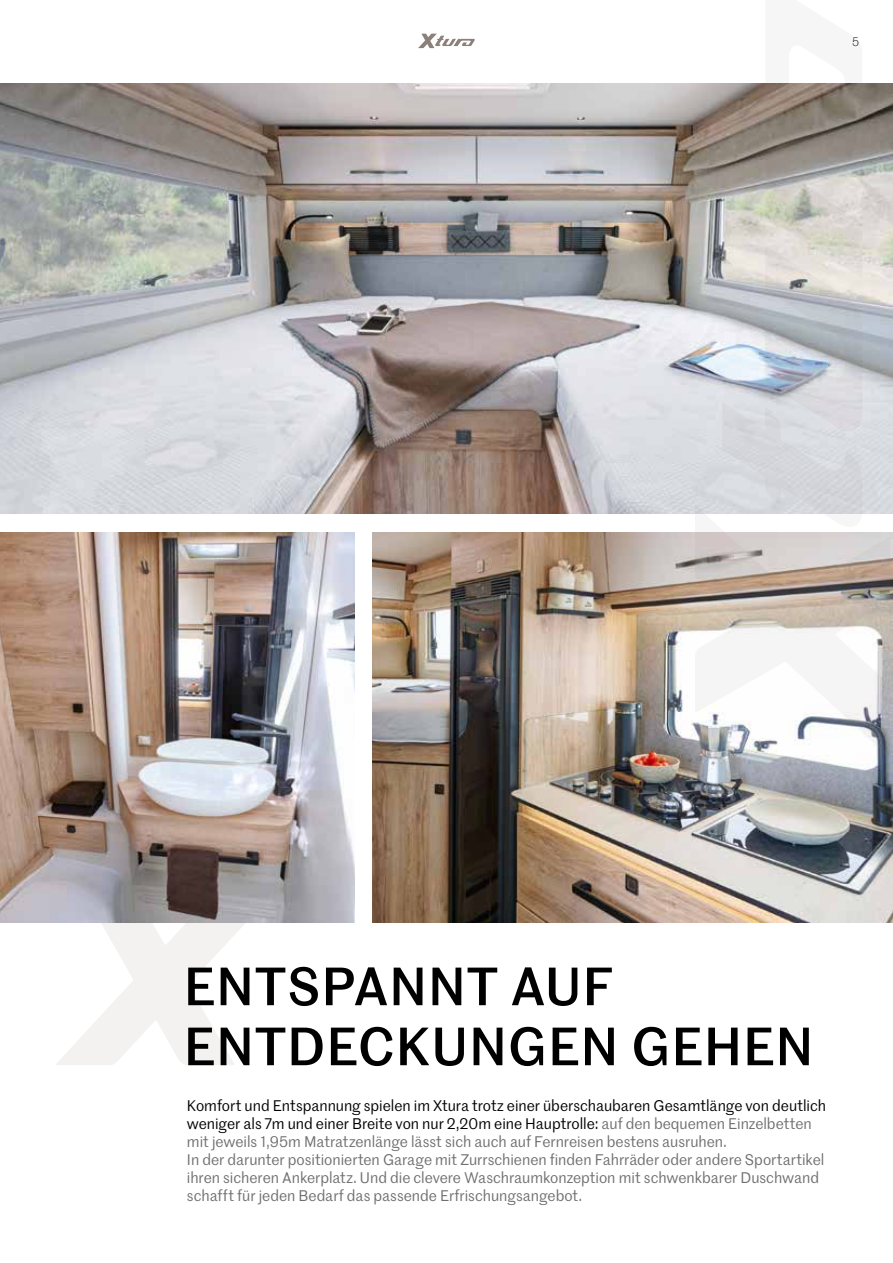
<style>
.page{position:relative;width:893px;height:1263px;background:#fff}
.page>*{position:absolute;margin:0;border:0;box-sizing:border-box;transform-origin:0 0}
.t1{font:500 52.5px/60px "Marr Sans";letter-spacing:.025em;color:#000}
.t2{font:15px/18px "Marr Sans";color:#706f6f}
.t3{font:300 12px "Marr Sans";color:#000}
.s1{color:#000}
</style>
<div class="page">
<svg style="left:56px;top:923px;width:189px;height:142px"></svg>
<img style="left:0;top:533px;width:355px;height:390px">
<img style="left:373px;top:533px;width:520px;height:390px">
<img style="left:0;top:84px;width:893px;height:430px">
<svg style="left:695px;top:505px;width:195px;height:252px"></svg>
<svg style="left:722px;top:83px;width:140px;height:450px"></svg>
<svg style="left:418px;top:34px;width:57px;height:14px"></svg>
<p class="t3" style="left:852px;top:33px;width:8px">5</p>
<h1 class="t1" style="left:184px;top:954px;width:631px">ENTSPANNT AUF<br>ENTDECKUNGEN GEHEN</h1>
<p class="t2" style="left:187px;top:1096px;width:641px"><span class="s1">Komfort und Entspannung spielen im Xtura trotz einer überschaubaren Gesamtlänge von deutlich weniger als 7m und einer Breite von nur 2,20m eine Hauptrolle:</span> auf den bequemen Einzelbetten mit jeweils 1,95m Matratzenlänge lässt sich auch auf Fernreisen bestens ausruhen.<br>In der darunter positionierten Garage mit Zurrschienen finden Fahrräder oder andere Sportartikel ihren sicheren Ankerplatz. Und die clevere Waschraumkonzeption mit schwenkbarer Duschwand schafft für jeden Bedarf das passende Erfrischungsangebot.</p>
</div>
